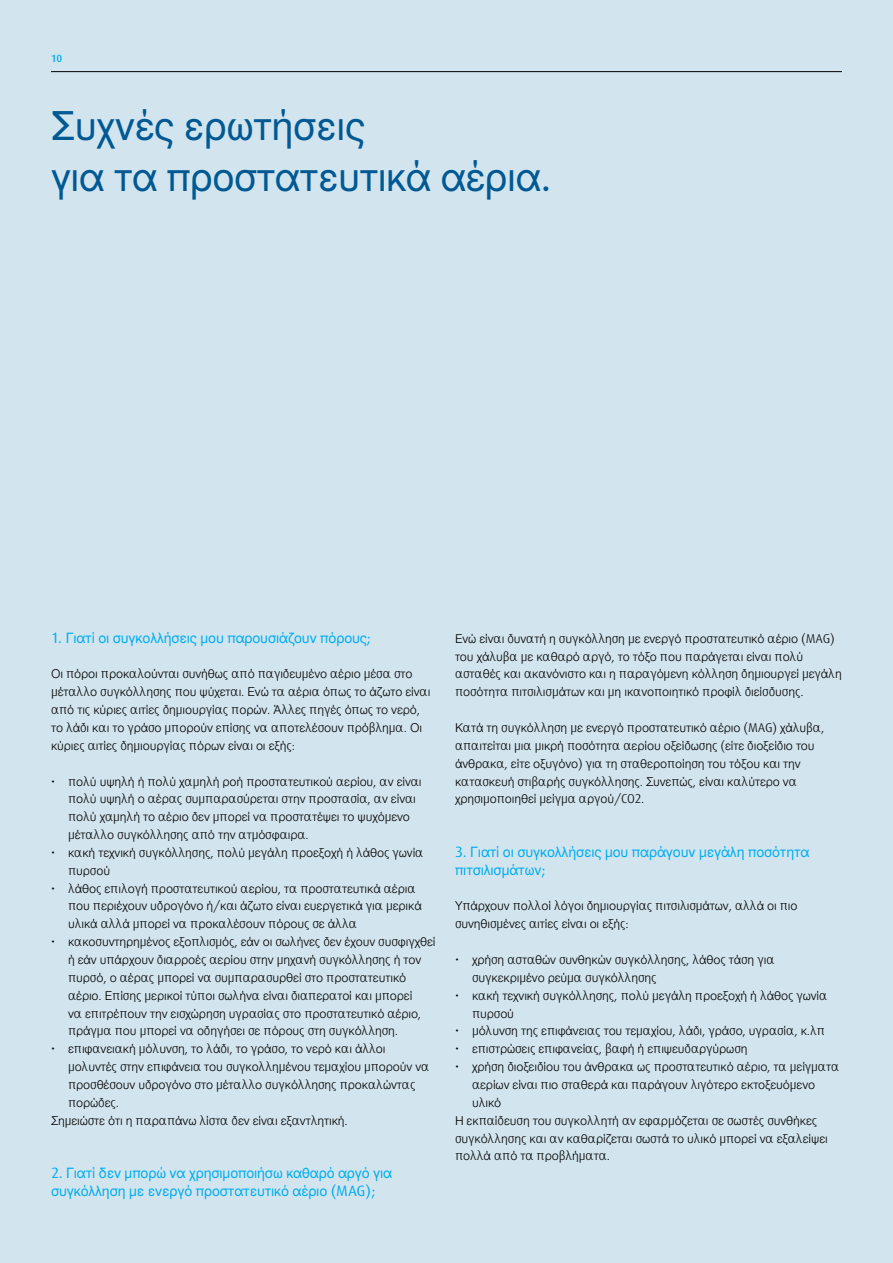
<style>
.page{position:relative;width:893px;height:1263px;background:#d2e4ee}
.page>*{position:absolute;margin:0;border:0;box-sizing:border-box;transform-origin:0 0}
.t1{font:42px/50.4px "Linde Dax Global";letter-spacing:-.01em;color:#005993}
.t2{font:15px/17.9px "Linde Dax Global";letter-spacing:-.01em;color:#00aeef}
.t3{font:300 12.75px/17.9px "Linde Dax Global";letter-spacing:-.01em;color:#000}
.t4{font:500 10.5px "Linde Dax Global";color:#00aeef}
</style>
<div class="page">
<hr style="left:51px;top:71px;width:791px;height:1px;background:#000">
<p class="t4" style="left:51px;top:52px;width:13px">10</p>
<h1 class="t1" style="left:51px;top:100px;width:502px">Συχνές ερωτήσεις<br>για τα προστατευτικά αέρια.</h1>
<p class="t2" style="left:51px;top:629px;width:321px">1. Γιατί οι συγκολλήσεις μου παρουσιάζουν πόρους;</p>
<p class="t3" style="left:51px;top:665px;width:381px">Οι πόροι προκαλούνται συνήθως από παγιδευμένο αέριο μέσα στο μέταλλο συγκόλλησης που ψύχεται. Ενώ τα αέρια όπως το άζωτο είναι από τις κύριες αιτίες δημιουργίας πορών. Άλλες πηγές όπως το νερό, το λάδι και το γράσο μπορούν επίσης να αποτελέσουν πρόβλημα. Οι κύριες αιτίες δημιουργίας πόρων είναι οι εξής:</p>
<p class="t3" style="left:68px;top:772px;width:355px;text-indent:-17px">• πολύ υψηλή ή πολύ χαμηλή ροή προστατευτικού αερίου, αν είναι πολύ υψηλή ο αέρας συμπαρασύρεται στην προστασία, αν είναι πολύ χαμηλή το αέριο δεν μπορεί να προστατέψει το ψυχόμενο μέταλλο συγκόλλησης από την ατμόσφαιρα.</p>
<p class="t3" style="left:68px;top:843px;width:357px;text-indent:-17px">• κακή τεχνική συγκόλλησης, πολύ μεγάλη προεξοχή ή λάθος γωνία πυρσού</p>
<p class="t3" style="left:68px;top:879px;width:355px;text-indent:-17px">• λάθος επιλογή προστατευτικού αερίου, τα προστατευτικά αέρια που περιέχουν υδρογόνο ή/και άζωτο είναι ευεργετικά για μερικά υλικά αλλά μπορεί να προκαλέσουν πόρους σε άλλα</p>
<p class="t3" style="left:68px;top:933px;width:369px;text-indent:-17px">• κακοσυντηρημένος εξοπλισμός, εάν οι σωλήνες δεν έχουν συσφιγχθεί ή εάν υπάρχουν διαρροές αερίου στην μηχανή συγκόλλησης ή τον πυρσό, ο αέρας μπορεί να συμπαρασυρθεί στο προστατευτικό αέριο. Επίσης μερικοί τύποι σωλήνα είναι διαπερατοί και μπορεί<br>να επιτρέπουν την εισχώρηση υγρασίας στο προστατευτικό αέριο, πράγμα που μπορεί να οδηγήσει σε πόρους στη συγκόλληση.</p>
<p class="t3" style="left:51px;top:1040px;width:336px">• επιφανειακή μόλυνση, το λάδι, το γράσο, το νερό και άλλοι</p>
<p class="t3" style="left:68px;top:1058px;width:363px">μολυντές στην επιφάνεια του συγκολλημένου τεμαχίου μπορούν να</p>
<p class="t3" style="left:68px;top:1076px;width:349px">προσθέσουν υδρογόνο στο μέταλλο συγκόλλησης προκαλώντας</p>
<p class="t3" style="left:68px;top:1093px;width:53px">πορώδες.</p>
<p class="t3" style="left:51px;top:1111px;width:298px">Σημειώστε ότι η παραπάνω λίστα δεν είναι εξαντλητική.</p>
<p class="t2" style="left:51px;top:1164px;width:343px">2. Γιατί δεν μπορώ να χρησιμοποιήσω καθαρό αργό για συγκόλληση με ενεργό προστατευτικό αέριο (MAG);</p>
<p class="t3" style="left:455px;top:629px;width:388px">Ενώ είναι δυνατή η συγκόλληση με ενεργό προστατευτικό αέριο (MAG) του χάλυβα με καθαρό αργό, το τόξο που παράγεται είναι πολύ ασταθές και ακανόνιστο και η παραγόμενη κόλληση δημιουργεί μεγάλη ποσότητα πιτσιλισμάτων και μη ικανοποιητικό προφίλ διείσδυσης.</p>
<p class="t3" style="left:455px;top:719px;width:371px">Κατά τη συγκόλληση με ενεργό προστατευτικό αέριο (MAG) χάλυβα, απαιτείται μια μικρή ποσότητα αερίου οξείδωσης (είτε διοξείδιο του άνθρακα, είτε οξυγόνο) για τη σταθεροποίηση του τόξου και την κατασκευή στιβαρής συγκόλλησης. Συνεπώς, είναι καλύτερο να χρησιμοποιηθεί μείγμα αργού/CO2.</p>
<p class="t2" style="left:455px;top:843px;width:356px">3. Γιατί οι συγκολλήσεις μου παράγουν μεγάλη ποσότητα πιτσιλισμάτων;</p>
<p class="t3" style="left:455px;top:897px;width:344px">Υπάρχουν πολλοί λόγοι δημιουργίας πιτσιλισμάτων, αλλά οι πιο συνηθισμένες αιτίες είναι οι εξής:</p>
<p class="t3" style="left:472px;top:951px;width:304px;text-indent:-17px">• χρήση ασταθών συνθηκών συγκόλλησης, λάθος τάση για συγκεκριμένο ρεύμα συγκόλλησης</p>
<p class="t3" style="left:472px;top:986px;width:357px;text-indent:-17px">• κακή τεχνική συγκόλλησης, πολύ μεγάλη προεξοχή ή λάθος γωνία πυρσού</p>
<p class="t3" style="left:455px;top:1022px;width:372px">• μόλυνση της επιφάνειας του τεμαχίου, λάδι, γράσο, υγρασία, κ.λπ</p>
<p class="t3" style="left:455px;top:1040px;width:294px">• επιστρώσεις επιφανείας, βαφή ή επιψευδαργύρωση</p>
<p class="t3" style="left:455px;top:1058px;width:386px">• χρήση διοξειδίου του άνθρακα ως προστατευτικό αέριο, τα μείγματα</p>
<p class="t3" style="left:472px;top:1076px;width:345px">αερίων είναι πιο σταθερά και παράγουν λιγότερο εκτοξευόμενο</p>
<p class="t3" style="left:472px;top:1093px;width:31px">υλικό</p>
<p class="t3" style="left:455px;top:1111px;width:364px">Η εκπαίδευση του συγκολλητή αν εφαρμόζεται σε σωστές συνθήκες</p>
<p class="t3" style="left:455px;top:1129px;width:374px">συγκόλλησης και αν καθαρίζεται σωστά το υλικό μπορεί να εξαλείψει</p>
<p class="t3" style="left:455px;top:1147px;width:157px">πολλά από τα προβλήματα.</p>
</div>
